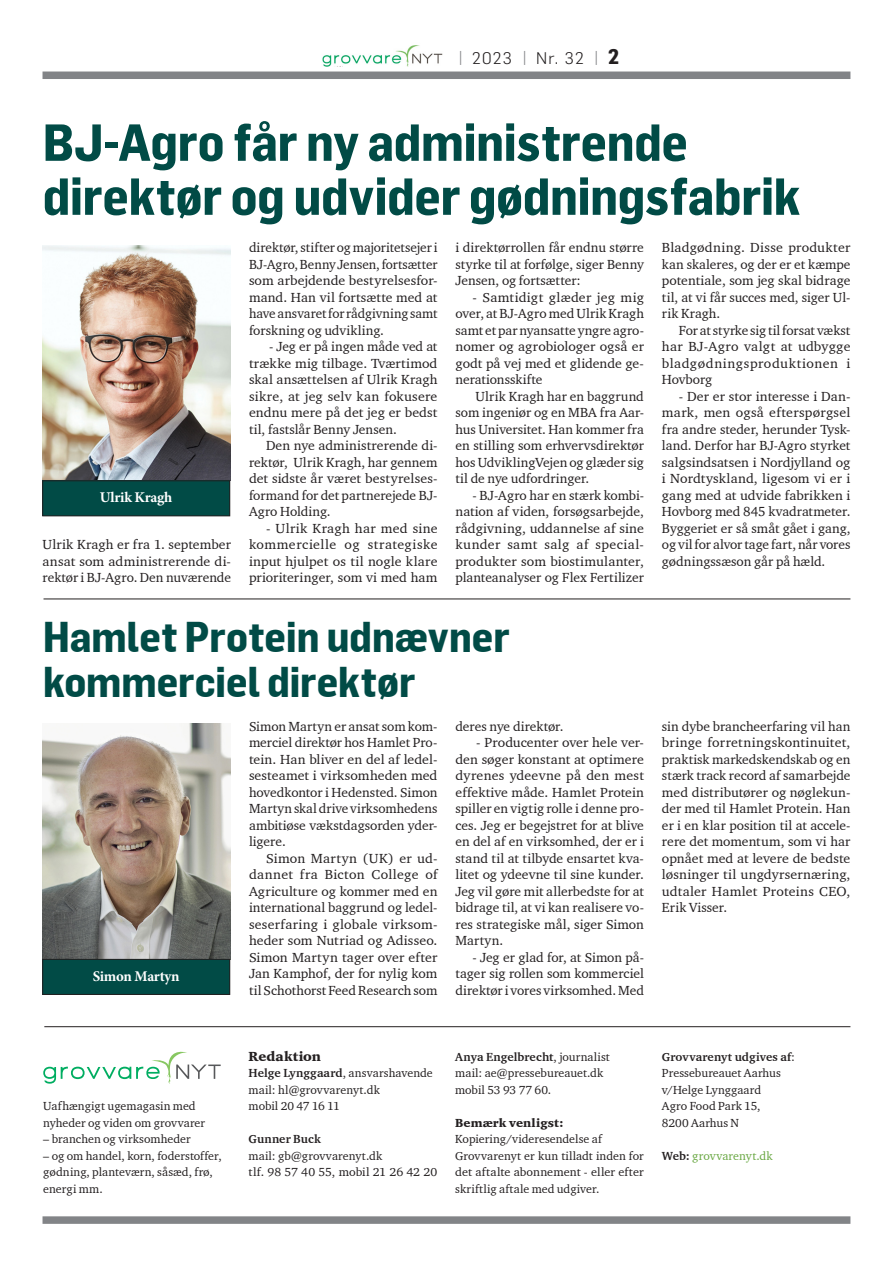
<style>
.page{position:relative;width:893px;height:1263px;background:#fff}
.page>*{position:absolute;margin:0;border:0;box-sizing:border-box;transform-origin:0 0}
.RU_Flama_Semicond{font:700 51px/54px "Flama Semicondensed";letter-spacing:-.015em;color:#014b46}
.RU_Flama_Semicond-2{font:700 42px "Flama Semicondensed";letter-spacing:-.015em;color:#014b46}
.t1{font:300 16.5px "Flama";letter-spacing:.08em;color:#231f20}
.BT_Boks{font:700 14.85px "Minion Pro";letter-spacing:-.02em;color:#fff}
.BTI{font:13.5px/16.5px "Charter ITC";letter-spacing:.005em;color:#231f20;text-align:justify}
.BT{font:13.5px/16.5px "Charter ITC";color:#231f20;text-align:justify}
.BT-2{font:13.5px "Charter ITC Blac";letter-spacing:.005em;color:#231f20}
.BT-3{font:12px/16.5px "Charter ITC";letter-spacing:.005em;color:#231f20}
.BT-4{font:700 12px "Charter ITC";letter-spacing:.01em;color:#231f20}
.BT-5{font:12px "Charter ITC";letter-spacing:.005em;color:#68a741}
.BT-6{font:12px "Charter ITC Blac";letter-spacing:.01em;color:#231f20}
.s1{font-size:18px;color:#828487}
.s2{font-family:"Flama Semicondensed";font-weight:700;font-size:21px}
.s3{font-weight:700}
.s4{font-weight:400}
.s5{font-weight:700;color:#231f20}
</style>
<div class="page">
<div style="left:43px;top:1216px;width:807px;height:8px;background:#828487"></div>
<div style="left:43px;top:72px;width:807px;height:7px;background:#828487"></div>
<img style="left:322px;top:45px;width:121px;height:21px">
<div style="left:343px;top:65px;width:55px;height:5px;background:#fff"></div>
<svg style="left:43px;top:1052px;width:178px;height:32px"></svg>
<hr style="left:44px;top:1026px;width:806px;height:1px;background:#231f20">
<hr style="left:44px;top:599px;width:806px;height:1px;background:#231f20">
<img style="left:43px;top:245px;width:187px;height:236px">
<div style="left:43px;top:481px;width:187px;height:35px;background:#014b46"></div>
<div style="left:43px;top:481px;width:187px;height:35px;border:1px solid #231f20"></div>
<img style="left:43px;top:724px;width:187px;height:235px">
<div style="left:43px;top:959px;width:187px;height:35px;background:#014b46"></div>
<div style="left:43px;top:959px;width:187px;height:36px;border:1px solid #231f20"></div>
<p class="t1" style="left:458px;top:47px;width:163px"><span class="s1">|</span> 2023 <span class="s1">|</span> Nr. 32 <span class="s1">|</span> <span class="s2">2</span></p>
<p class="RU_Flama_Semicond" style="left:43px;top:115px;width:759px">BJ-Agro får ny administrende direktør og udvider gødningsfabrik</p>
<p class="BT_Boks" style="left:100px;top:487px;width:74px">Ulrik Kragh</p>
<p class="BT" style="left:43px;top:536px;width:190px">Ulrik Kragh er fra 1. september ansat som administrerende di&shy;rektør i BJ-Agro. Den nuværende</p>
<p class="BT" style="left:249px;top:239px;width:190px">direktør, stifter og majoritetsejer i BJ-Agro, Benny Jensen, fortsætter som arbejdende bestyrelsesfor&shy;mand. Han vil fortsætte med at have ansvaret for rådgivning samt forskning og udvikling.</p>
<p class="BTI" style="left:249px;top:338px;width:190px;text-indent:20px">- Jeg er på ingen måde ved at trække mig tilbage. Tværtimod skal ansættelsen af Ulrik Kragh sikre, at jeg selv kan fokusere endnu mere på det jeg er bedst til, fastslår Benny Jensen.</p>
<p class="BTI" style="left:249px;top:437px;width:190px;text-indent:17px">Den nye administrerende di&shy;rektør, Ulrik Kragh, har gennem det sidste år været bestyrelses&shy;formand for det partnerejede BJ-Agro Holding.</p>
<p class="BTI" style="left:249px;top:519px;width:190px;text-indent:17px">- Ulrik Kragh har med sine kommercielle og strategiske input hjulpet os til nogle klare prioriteringer, som vi med ham</p>
<p class="BTI" style="left:455px;top:239px;width:190px">i direktørrollen får endnu større styrke til at forfølge, siger Benny Jensen, og fortsætter:</p>
<p class="BTI" style="left:455px;top:288px;width:190px;text-indent:17px">- Samtidigt glæder jeg mig over, at BJ-Agro med Ulrik Kragh samt et par nyansatte yngre agro&shy;nomer og agrobiologer også er godt på vej med et glidende ge&shy;nerationsskifte</p>
<p class="BTI" style="left:455px;top:387px;width:190px;text-indent:20px">Ulrik Kragh har en baggrund som ingeniør og en MBA fra Aar&shy;hus Universitet. Han kommer fra en stilling som erhvervsdirektør hos UdviklingVejen og glæder sig til de nye udfordringer.</p>
<p class="BTI" style="left:455px;top:486px;width:190px;text-indent:17px">- BJ-Agro har en stærk kombi&shy;nation af viden, forsøgsarbejde, rådgivning, uddannelse af sine kunder samt salg af special&shy;produkter som biostimulanter, planteanalyser og Flex Fertilizer</p>
<p class="RU_Flama_Semicond-2" style="left:43px;top:612px;width:469px">Hamlet Protein udnævner</p>
<p class="RU_Flama_Semicond-2" style="left:43px;top:657px;width:374px">kommerciel direktør</p>
<p class="BT_Boks" style="left:93px;top:965px;width:88px">Simon Martyn</p>
<p class="BT" style="left:249px;top:717px;width:190px">Simon Martyn er ansat som kom&shy;merciel direktør hos Hamlet Pro&shy;tein. Han bliver en del af ledel&shy;sesteamet i virksomheden med hovedkontor i Hedensted. Simon Martyn skal drive virksomhedens ambitiøse vækstdagsorden yder&shy;ligere.</p>
<p class="BTI" style="left:249px;top:849px;width:190px;text-indent:17px">Simon Martyn (UK) er ud&shy;dannet fra Bicton College of Agriculture og kommer med en international baggrund og ledel&shy;seserfaring i globale virksom&shy;heder som Nutriad og Adisseo.<br>Simon Martyn tager over efter Jan Kamphof, der for nylig kom til Schothorst Feed Research som</p>
<p class="BTI" style="left:455px;top:717px;width:109px">deres nye direktør.</p>
<p class="BTI" style="left:455px;top:734px;width:190px;text-indent:21px">- Producenter over hele ver&shy;den søger konstant at optimere dyrenes ydeevne på den mest effektive måde. Hamlet Protein spiller en vigtig rolle i denne pro&shy;ces. Jeg er begejstret for at blive en del af en virksomhed, der er i stand til at tilbyde ensartet kva&shy;litet og ydeevne til sine kunder.<br>Jeg vil gøre mit allerbedste for at bidrage til, at vi kan realisere vo&shy;res strategiske mål, siger Simon Martyn.</p>
<p class="BTI" style="left:455px;top:948px;width:190px;text-indent:17px">- Jeg er glad for, at Simon på&shy;tager sig rollen som kommerciel direktør i vores virksomhed. Med</p>
<p class="BTI" style="left:662px;top:239px;width:190px">Bladgødning. Disse produkter kan skaleres, og der er et kæmpe potentiale, som jeg skal bidrage til, at vi får succes med, siger Ul&shy;rik Kragh.</p>
<p class="BTI" style="left:662px;top:321px;width:190px;text-indent:17px">For at styrke sig til forsat vækst har BJ-Agro valgt at udbygge bladgødningsproduktionen i Hovborg</p>
<p class="BTI" style="left:662px;top:387px;width:190px;text-indent:17px">- Der er stor interesse i Dan&shy;mark, men også efterspørgsel fra andre steder, herunder Tysk&shy;land. Derfor har BJ-Agro styrket salgsindsatsen i Nordjylland og i Nordtyskland, ligesom vi er i gang med at udvide fabrikken i Hovborg med 845 kvadratmeter.<br>Byggeriet er så småt gået i gang, og vil for alvor tage fart, når vores gødningssæson går på hæld.</p>
<p class="BTI" style="left:662px;top:717px;width:190px">sin dybe brancheerfaring vil han bringe forretningskontinuitet, praktisk markedskendskab og en stærk track record af samarbejde med distributører og nøglekun&shy;der med til Hamlet Protein. Han er i en klar position til at accele&shy;rere det momentum, som vi har opnået med at levere de bedste løsninger til ungdyrsernæring, udtaler Hamlet Proteins CEO, Erik Visser.</p>
<p class="BT-3" style="left:43px;top:1097px;width:163px">Uafhængigt ugemagasin med nyheder og viden om grovvarer</p>
<p class="BT-3" style="left:43px;top:1130px;width:149px">– branchen og virksomheder</p>
<p class="BT-3" style="left:43px;top:1147px;width:180px">– og om handel, korn, foderstoffer, gødning, planteværn, såsæd, frø, energi mm.</p>
<p class="BT-2" style="left:249px;top:1048px;width:74px">Redaktion</p>
<p class="BT-3" style="left:249px;top:1064px;width:186px"><span class="s3">Helge Lynggaard</span>, ansvarshavende</p>
<p class="BT-3" style="left:249px;top:1081px;width:133px">mail: hl@grovvarenyt.dk</p>
<p class="BT-3" style="left:249px;top:1097px;width:93px">mobil 20 47 16 11</p>
<p class="BT-4" style="left:249px;top:1131px;width:74px">Gunner Buck</p>
<p class="BT-3" style="left:249px;top:1147px;width:135px">mail: gb@grovvarenyt.dk</p>
<p class="BT-3" style="left:249px;top:1163px;width:190px">tlf. 98 57 40 55, mobil 21 26 42 20</p>
<p class="BT-3" style="left:455px;top:1048px;width:156px"><span class="s3">Anya Engelbrecht</span>, journalist mail: ae@pressebureauet.dk mobil 53 93 77 60.</p>
<p class="BT-6" style="left:455px;top:1115px;width:110px">Bemærk venligst:</p>
<p class="BT-3" style="left:455px;top:1130px;width:148px">Kopiering/videresendelse af</p>
<p class="BT-3" style="left:455px;top:1147px;width:190px;text-align:justify">Grovvarenyt er kun tilladt inden for det aftalte abonnement - eller efter skriftlig aftale med udgiver.</p>
<p class="BT-4" style="left:662px;top:1049px;width:135px">Grovvarenyt udgives af<span class="s4">:</span></p>
<p class="BT-3" style="left:662px;top:1064px;width:120px">Pressebureauet Aarhus</p>
<p class="BT-3" style="left:662px;top:1081px;width:101px">v/Helge Lynggaard</p>
<p class="BT-3" style="left:662px;top:1097px;width:100px">Agro Food Park 15,</p>
<p class="BT-3" style="left:662px;top:1114px;width:79px">8200 Aarhus N</p>
<p class="BT-5" style="left:662px;top:1148px;width:112px"><span class="s5">Web:</span> grovvarenyt.dk</p>
</div>
